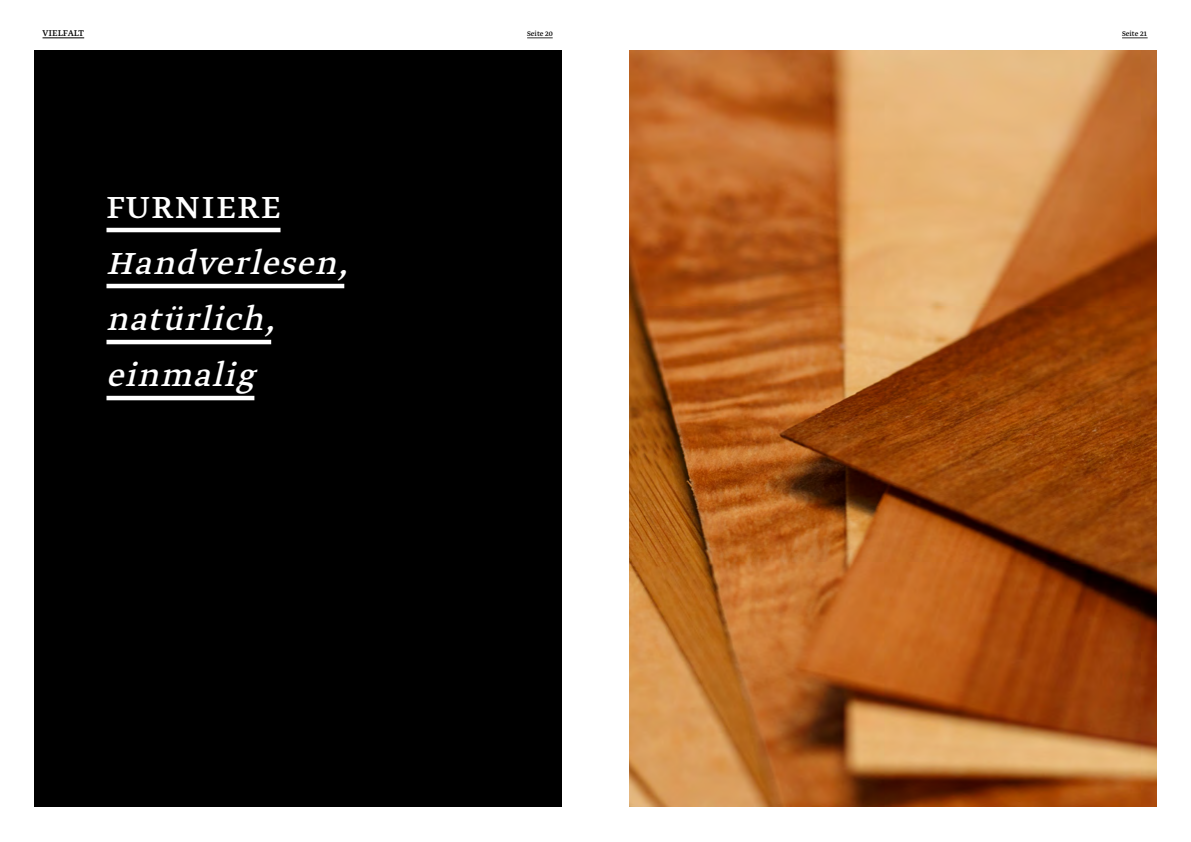
<style>
.page{position:relative;width:1191px;height:842px;background:#fff}
.page>*{position:absolute;margin:0;border:0;box-sizing:border-box;transform-origin:0 0}
.t1{font:italic 36px/56px "Greta Text Pro";color:#fff}
.t2{font:36px "Greta Text Pro";letter-spacing:.045em;color:#fff}
.t3{font:10px "Greta Text Pro";color:#000}
.t4{font:8px "Greta Text Pro";color:#000}
</style>
<div class="page">
<div style="left:34px;top:50px;width:527px;height:756px;background:#000"></div>
<hr style="left:106px;top:228px;width:174px;height:4px;background:#fff">
<hr style="left:106px;top:284px;width:238px;height:4px;background:#fff">
<hr style="left:106px;top:340px;width:165px;height:4px;background:#fff">
<hr style="left:106px;top:396px;width:148px;height:4px;background:#fff">
<hr style="left:43px;top:37px;width:41px;height:1px;background:#000">
<svg style="left:527px;top:37px;width:26px;height:1px"></svg>
<svg style="left:1122px;top:37px;width:25px;height:1px"></svg>
<img style="left:629px;top:50px;width:528px;height:756px">
<p class="t3" style="left:43px;top:27px;width:43px">VIELFALT</p>
<p class="t4" style="left:527px;top:29px;width:27px">Seite 20</p>
<p class="t4" style="left:1122px;top:29px;width:26px">Seite 21</p>
<p class="t2" style="left:106px;top:185px;width:175px">FURNIERE</p>
<p class="t1" style="left:106px;top:236px;width:254px">Handverlesen, natürlich, einmalig</p>
</div>
